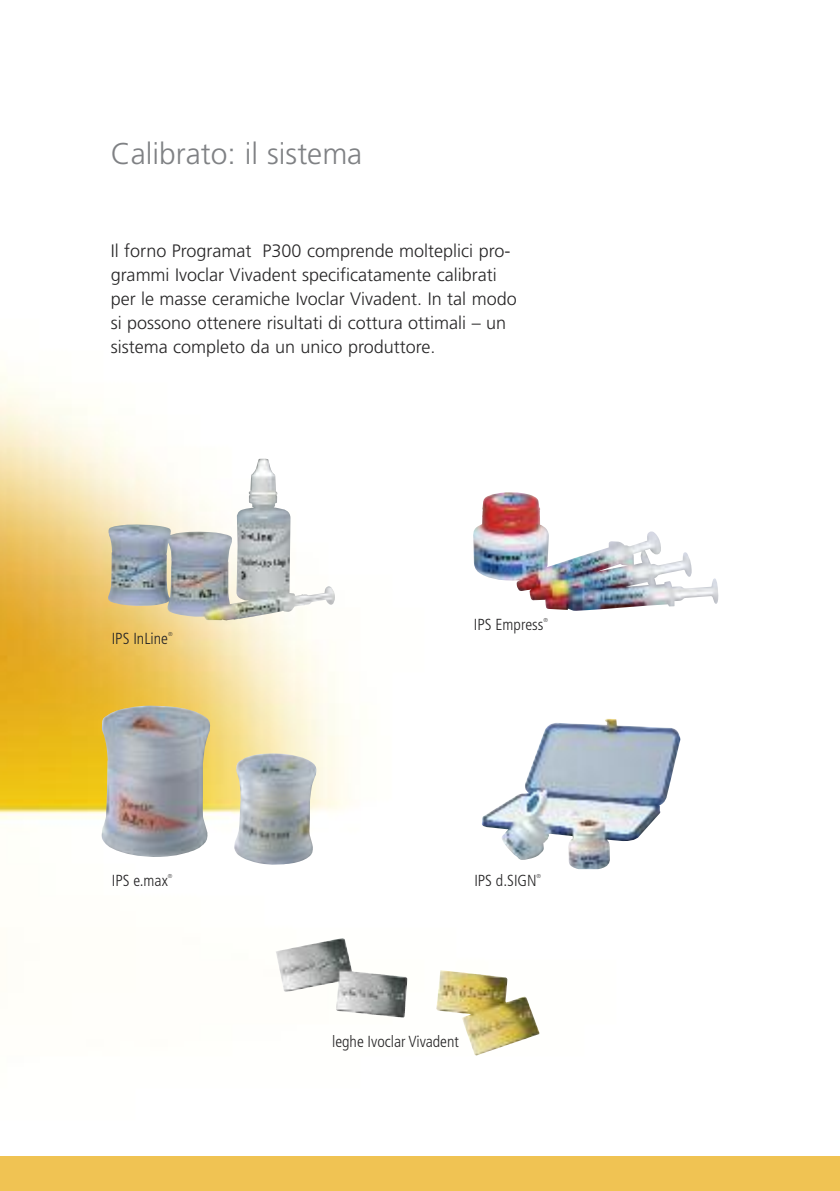
<style>
.page{position:relative;width:840px;height:1191px;background:#fff}
.page>*{position:absolute;margin:0;border:0;box-sizing:border-box;transform-origin:0 0}
.t1{font:300 30px "Frutiger";color:#7f8184}
.t2{font:300 18px/24px "Frutiger";color:#272627}
.t3{font:300 condensed 16px "Frutiger";color:#272627}
.t4{font:300 condensed 5.8px "Frutiger";color:#272627}
</style>
<div class="page">
<img style="left:0;top:372px;width:839px;height:785px">
<img style="left:472px;top:492px;width:246px;height:119px">
<img style="left:481px;top:718px;width:199px;height:151px">
<img style="left:101px;top:705px;width:215px;height:160px">
<img style="left:107px;top:458px;width:228px;height:162px">
<img style="left:275px;top:937px;width:165px;height:80px">
<div style="left:0;top:1157px;width:839px;height:34px;background:#f0c353"></div>
<h1 class="t1" style="left:111px;top:142px;width:253px">Calibrato: il sistema</h1>
<p class="t2" style="left:111px;top:240px;width:407px">Il forno Programat P300 comprende molteplici pro&shy;grammi Ivoclar Vivadent specificatamente calibrati per le masse ceramiche Ivoclar Vivadent. In tal modo si possono ottenere risultati di cottura ottimali – un sistema completo da un unico produttore.</p>
<p class="t3" style="left:112px;top:632px;width:58px">IPS InLine</p>
<p class="t4" style="left:168px;top:631px;width:6px">®</p>
<p class="t3" style="left:112px;top:874px;width:57px">IPS e.max</p>
<p class="t4" style="left:168px;top:873px;width:6px">®</p>
<p class="t3" style="left:473px;top:617px;width:71px">IPS Empress</p>
<p class="t4" style="left:543px;top:617px;width:6px">®</p>
<p class="t3" style="left:474px;top:874px;width:64px">IPS d.SIGN</p>
<p class="t4" style="left:536px;top:873px;width:6px">®</p>
<p class="t3" style="left:332px;top:1035px;width:128px">leghe Ivoclar Vivadent</p>
</div>
